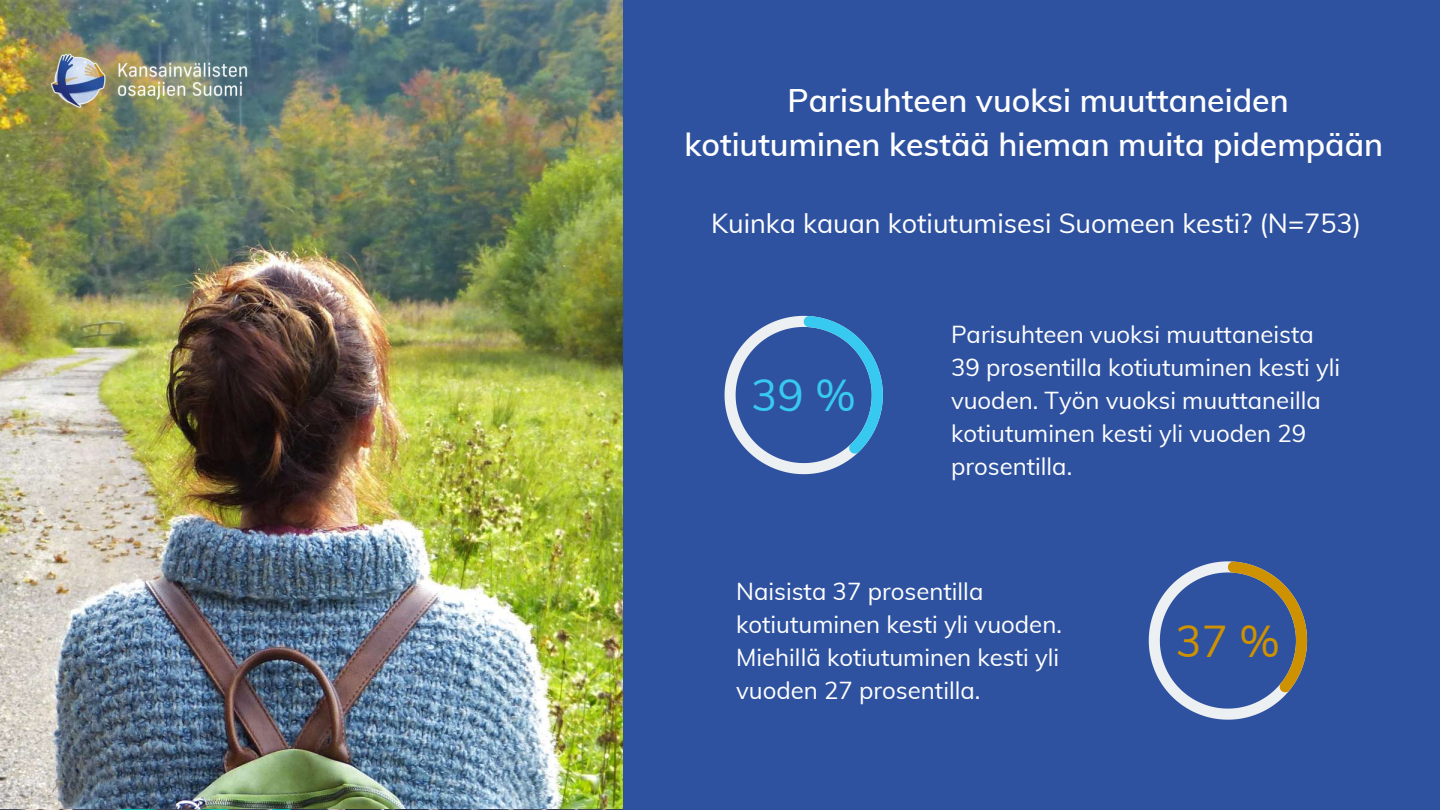
<style>
.page{position:relative;width:1440px;height:810px;background:#fff}
.page>*{position:absolute;margin:0;border:0;box-sizing:border-box;transform-origin:0 0}
.t1{font:43.7px "Muli";color:#ce9100}
.t2{font:43.7px "Muli";color:#37c9ef}
.t3{font:600 32px/44.2px "Muli";color:#fff;text-align:center}
.t4{font:27px "Muli";color:#fff}
.t5{font:24px/33px "Muli";color:#fff}
</style>
<div class="page">
<div style="left:623px;top:0;width:817px;height:810px;background:#2f52a0"></div>
<svg style="left:1149px;top:561px;width:158px;height:159px"></svg>
<svg style="left:725px;top:315px;width:158px;height:160px"></svg>
<img style="left:0;top:0;width:622px;height:808px">
<img style="left:43px;top:47px;width:219px;height:68px">
<h2 class="t3" style="left:685px;top:77px;width:700px">Parisuhteen vuoksi muuttaneiden kotiutuminen kestää hieman muita pidempään</h2>
<p class="t4" style="left:711px;top:206px;width:652px">Kuinka kauan kotiutumisesi Suomeen kesti? (N=753)</p>
<h1 class="t2" style="left:751px;top:368px;width:106px">39 %</h1>
<p class="t5" style="left:951px;top:318px;width:391px">Parisuhteen vuoksi muuttaneista<br>39 prosentilla kotiutuminen kesti yli vuoden. Työn vuoksi muuttaneilla kotiutuminen kesti yli vuoden 29 prosentilla.</p>
<p class="t5" style="left:736px;top:574px;width:327px">Naisista 37 prosentilla kotiutuminen kesti yli vuoden.<br>Miehillä kotiutuminen kesti yli vuoden 27 prosentilla.</p>
<h1 class="t1" style="left:1175px;top:613px;width:106px">37 %</h1>
</div>
